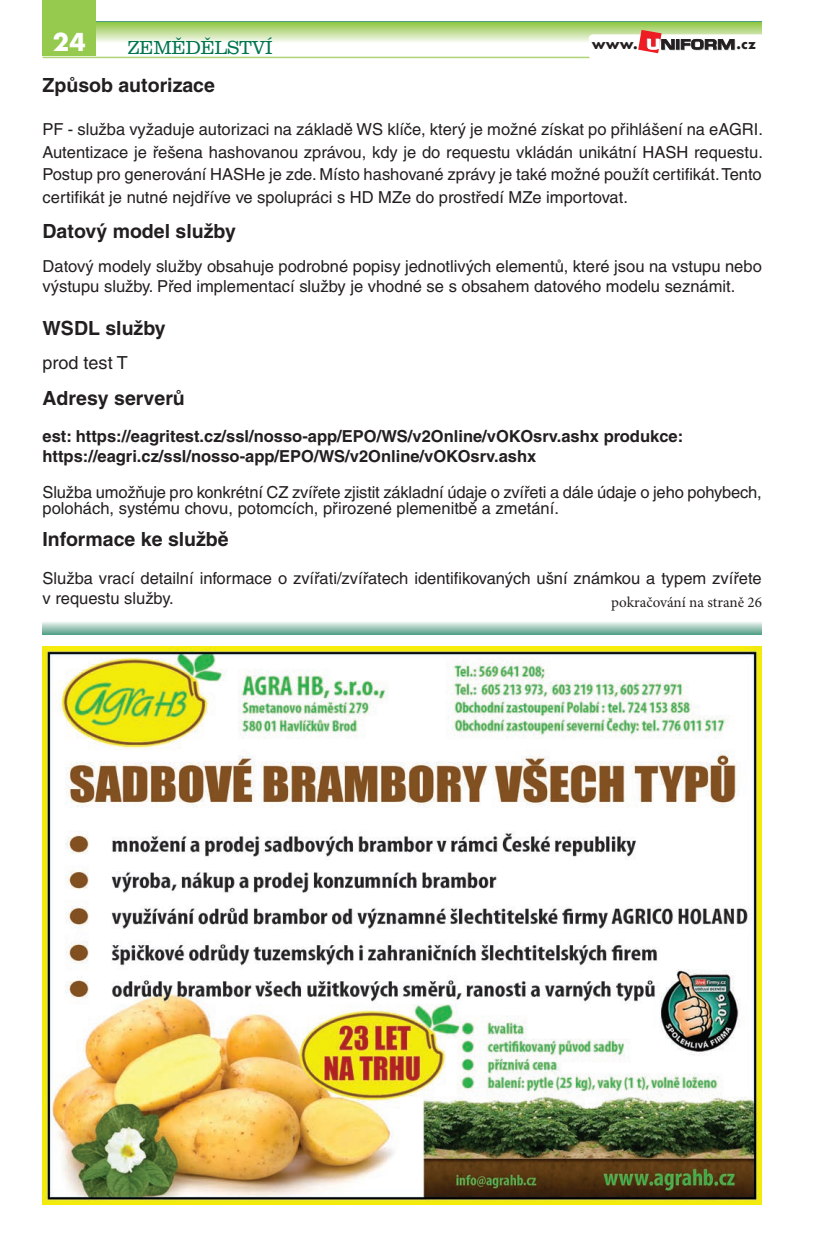
<style>
.page{position:relative;width:830px;height:1234px;background:#fff}
.page>*{position:absolute;margin:0;border:0;box-sizing:border-box;transform-origin:0 0}
.t1{font:700 24px "Futura";color:#fff}
.t2{font:700 19.5px "Helvetica CE";color:#231f20}
.t3{font:300 19.5px "URW Clarendon TCE";letter-spacing:-.02em;color:#00754f}
.t4{font:18px "Helvetica CE";color:#231f20}
.t5{font:16.5px/22.5px "Helvetica CE";color:#231f20}
.t6{font:700 16.5px/19.8px "Helvetica CE";color:#231f20}
.t7{font:15px "Minion Pro";color:#231f20}
.t8{font:700 13.5px "Futura";color:#231f20}
</style>
<div class="page">
<svg style="left:96px;top:21px;width:665px;height:21px;background:#b7d990"></svg>
<div style="left:43px;top:0;width:53px;height:55px;background:#96ca4e"></div>
<hr style="left:43px;top:57px;width:704px;height:1px;background:#aed475">
<div style="left:588px;top:34px;width:177px;height:26px;background:#fff;border-radius:4px"></div>
<svg style="left:638px;top:30px;width:96px;height:23px"></svg>
<svg style="left:43px;top:622px;width:718px;height:12px;background:#a1cabc"></svg>
<img style="left:43px;top:646px;width:718px;height:557px">
<h1 class="t1" style="left:53px;top:25px;width:35px">24</h1>
<p class="t3" style="left:128px;top:36px;width:146px">ZEMĚDĚLSTVÍ</p>
<p class="t8" style="left:591px;top:34px;width:47px">www.</p>
<p class="t8" style="left:736px;top:34px;width:21px">.cz</p>
<p class="t2" style="left:43px;top:74px;width:174px">Způsob autorizace</p>
<p class="t5" style="left:43px;top:118px;width:721px;text-align:justify">PF - služba vyžaduje autorizaci na základě WS klíče, který je možné získat po přihlášení na eAGRI.<br>Autentizace je řešena hashovanou zprávou, kdy je do requestu vkládán unikátní HASH requestu.<br>Postup pro generování HASHe je zde. Místo hashované zprávy je také možné použít certifikát. Tento certifikát je nutné nejdříve ve spolupráci s HD MZe do prostředí MZe importovat.</p>
<p class="t2" style="left:43px;top:220px;width:195px">Datový model služby</p>
<p class="t5" style="left:43px;top:256px;width:720px;line-height:19.8px">Datový modely služby obsahuje podrobné popisy jednotlivých elementů, které jsou na vstupu nebo výstupu služby. Před implementací služby je vhodné se s obsahem datového modelu seznámit.</p>
<p class="t2" style="left:43px;top:317px;width:125px">WSDL služby</p>
<p class="t4" style="left:43px;top:352px;width:87px">prod test T</p>
<p class="t2" style="left:43px;top:387px;width:144px">Adresy serverů</p>
<p class="t6" style="left:43px;top:426px;width:641px">est: https://eagritest.cz/ssl/nosso-app/EPO/WS/v2Online/vOKOsrv.ashx produkce: https://eagri.cz/ssl/nosso-app/EPO/WS/v2Online/vOKOsrv.ashx</p>
<p class="t5" style="left:43px;top:484px;width:720px;line-height:16.5px">Služba umožňuje pro konkrétní CZ zvířete zjistit základní údaje o zvířeti a dále údaje o jeho pohybech, polohách, systému chovu, potomcích, přirozené plemenitbě a zmetání.</p>
<p class="t2" style="left:43px;top:527px;width:188px">Informace ke službě</p>
<p class="t5" style="left:43px;top:568px;width:720px;line-height:19.8px">Služba vrací detailní informace o zvířati/zvířatech identifikovaných ušní známkou a typem zvířete v requestu služby.</p>
<p class="t7" style="left:611px;top:591px;width:152px">pokračování na straně 26</p>
</div>
